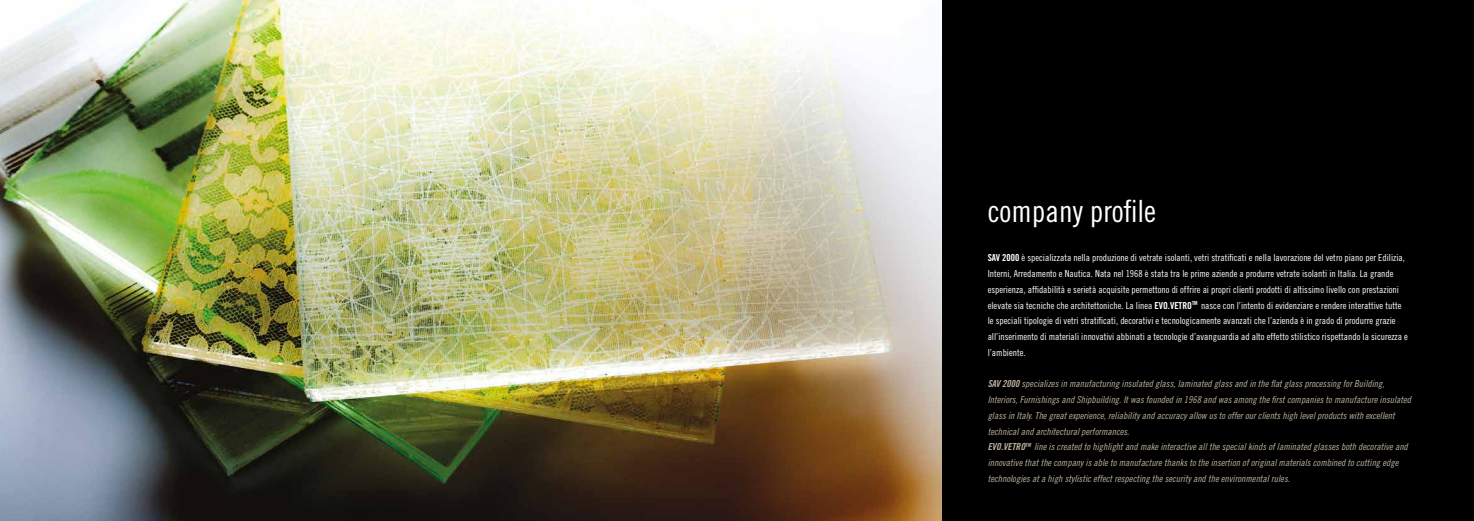
<style>
.page{position:relative;width:1474px;height:521px;background:#fff}
.page>*{position:absolute;margin:0;border:0;box-sizing:border-box;transform-origin:0 0}
.t1{font:30.62px "Trade Gothic LT Std Cn 18";color:#fff}
.t2{font:9.62px/15.8px "Trade Gothic LT Std Cn 18";color:#fff}
.t3{font:9.62px/15.8px "Trade Gothic LT Std Cn 18 Obl";color:#bbb09f}
.s1{font-family:"Trade Gothic LT Std Bd Cn 20"}
.s2{font-family:"Trade Gothic LT Std Bd Cn 20 Obl"}
</style>
<div class="page">
<div style="left:0;top:0;width:1473px;height:521px;background:#000"></div>
<img style="left:0;top:0;width:941px;height:521px">
<h1 class="t1" style="left:987px;top:193px;width:170px">company profile</h1>
<p class="t2" style="left:987px;top:250px;width:422px"><span class="s1">SAV 2000</span> è specializzata nella produzione di vetrate isolanti, vetri stratificati e nella lavorazione del vetro piano per Edilizia, Interni, Arredamento e Nautica. Nata nel 1968 è stata tra le prime aziende a produrre vetrate isolanti in Italia. La grande esperienza, affidabilità e serietà acquisite permettono di offrire ai propri clienti prodotti di altissimo livello con prestazioni elevate sia tecniche che architettoniche. La linea <span class="s1">EVO.VETRO</span><sup>TM</sup> nasce con l’intento di evidenziare e rendere interattive tutte le speciali tipologie di vetri stratificati, decorativi e tecnologicamente avanzati che l’azienda è in grado di produrre grazie all’inserimento di materiali innovativi abbinati a tecnologie d’avanguardia ad alto effetto stilistico rispettando la sicurezza e l’ambiente.</p>
<p class="t3" style="left:987px;top:376px;width:425px"><span class="s2">SAV 2000</span> specializes in manufacturing insulated glass, laminated glass and in the flat glass processing for Building, Interiors, Furnishings and Shipbuilding. It was founded in 1968 and was among the first companies to manufacture insulated glass in Italy. The great experience, reliability and accuracy allow us to offer our clients high level products with excellent technical and architectural performances.<br><span class="s2">EVO.VETRO</span><sup>TM</sup> line is created to highlight and make interactive all the special kinds of laminated glasses both decorative and innovative that the company is able to manufacture thanks to the insertion of original materials combined to cutting edge technologies at a high stylistic effect respecting the security and the environmental rules.</p>
</div>
